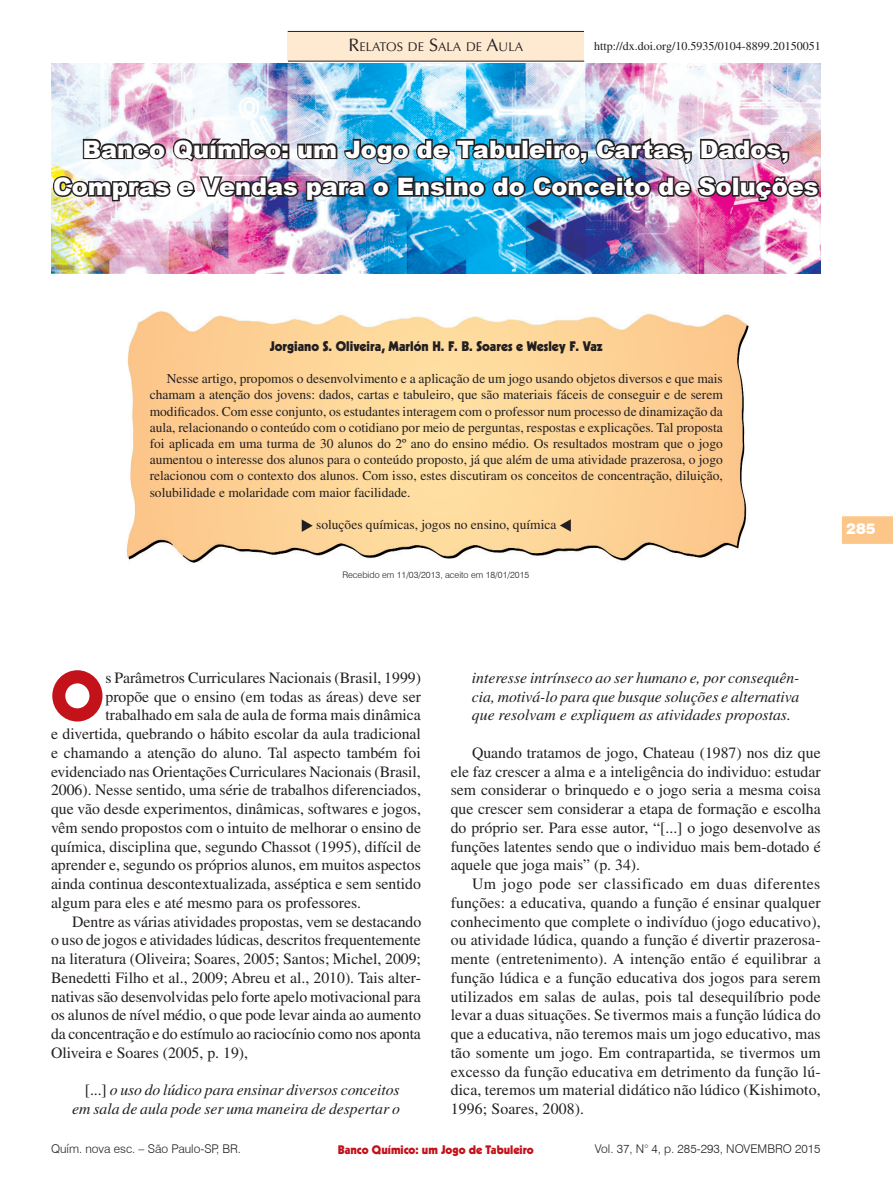
<style>
.page{position:relative;width:893px;height:1191px;background:#fff}
.page>*{position:absolute;margin:0;border:0;box-sizing:border-box;transform-origin:0 0}
.Normal_1º_Parágrafo{font:900 67.8px "Kabel";color:#c4121a}
.Título{font:900 24px/37.5px "Arial";color:#fff;text-align:center}
.Normal_1º_Parágrafo-2{font:15.75px/18.8px "Times";color:#231f20;text-align:justify}
.Citacao{font:italic 15.75px/18.8px "Times";color:#231f20;text-align:right}
.t1{font:900 15px "Swiss 721 BT";color:#fff}
.Resumo{font:13.5px/16.2px "Times";color:#231f20;text-align:justify}
.Autores{font:900 13.5px "Kabel";color:#231f20}
.Keywords{font:13.5px "Times";color:#231f20}
.t2{font:12.6px "Optima";color:#231f20}
.t3{font:300 12px "Swiss 721 BT";color:#231f20}
.t4{font:12px "Times";color:#231f20}
.t5{font:900 12px "Kabel";color:#c4121a}
.Recebido{font:300 9px "Swiss 721 BT";color:#231f20}
.s1{font-size:18px}
.s2{font-style:normal}
</style>
<div class="page">
<svg style="left:842px;top:516px;width:51px;height:28px"></svg>
<img style="left:51px;top:64px;width:770px;height:210px">
<img style="left:126px;top:311px;width:623px;height:252px">
<div style="left:287px;top:31px;width:297px;height:30px;background:#fee9d1"></div>
<hr style="left:288px;top:61px;width:296px;height:1px;background:#231f20">
<hr style="left:288px;top:31px;width:296px;height:1px;background:#231f20">
<svg style="left:302px;top:519px;width:11px;height:13px"></svg>
<svg style="left:560px;top:519px;width:11px;height:12px"></svg>
<img style="left:81px;top:135px;width:711px;height:31px">
<img style="left:51px;top:173px;width:770px;height:30px">
<p class="t2" style="left:349px;top:39px;width:176px"><span class="s1">R</span>ELATOS DE <span class="s1">S</span>ALA DE <span class="s1">A</span>ULA</p>
<p class="t4" style="left:594px;top:39px;width:228px">http://dx.doi.org/10.5935/0104-8899.20150051</p>
<p class="Título" style="left:53px;top:129px;width:767px">Banco Químico: um Jogo de Tabuleiro, Cartas, Dados,<br>Compras e Vendas para o Ensino do Conceito de Soluções</p>
<p class="Autores" style="left:270px;top:337px;width:335px">Jorgiano S. Oliveira, Marlón H. F. B. Soares e Wesley F. Vaz</p>
<p class="Resumo" style="left:150px;top:370px;width:575px;text-indent:17px">Nesse artigo, propomos o desenvolvimento e a aplicação de um jogo usando objetos diversos e que mais chamam a atenção dos jovens: dados, cartas e tabuleiro, que são materiais fáceis de conseguir e de serem modificados. Com esse conjunto, os estudantes interagem com o professor num processo de dinamização da aula, relacionando o conteúdo com o cotidiano por meio de perguntas, respostas e explicações. Tal proposta foi aplicada em uma turma de 30 alunos do 2º ano do ensino médio. Os resultados mostram que o jogo aumentou o interesse dos alunos para o conteúdo proposto, já que além de uma atividade prazerosa, o jogo relacionou com o contexto dos alunos. Com isso, estes discutiram os conceitos de concentração, diluição, solubilidade e molaridade com maior facilidade.</p>
<p class="Keywords" style="left:316px;top:517px;width:242px">soluções químicas, jogos no ensino, química</p>
<p class="Recebido" style="left:342px;top:569px;width:188px">Recebido em 11/03/2013, aceito em 18/01/2015</p>
<p class="t1" style="left:846px;top:519px;width:31px">285</p>
<p class="Normal_1º_Parágrafo" style="left:51px;top:653px;width:54px">O</p>
<p class="Normal_1º_Parágrafo-2" style="left:105px;top:668px;width:317px">s Parâmetros Curriculares Nacionais (Brasil, 1999)</p>
<p class="Normal_1º_Parágrafo-2" style="left:105px;top:687px;width:317px">propõe que o ensino (em todas as áreas) deve ser</p>
<p class="Normal_1º_Parágrafo-2" style="left:105px;top:705px;width:317px">trabalhado em sala de aula de forma mais dinâmica</p>
<p class="Normal_1º_Parágrafo-2" style="left:51px;top:724px;width:371px">e divertida, quebrando o hábito escolar da aula tradicional</p>
<p class="Normal_1º_Parágrafo-2" style="left:51px;top:743px;width:371px">e chamando a atenção do aluno. Tal aspecto também foi</p>
<p class="Normal_1º_Parágrafo-2" style="left:51px;top:762px;width:371px">evidenciado nas Orientações Curriculares Nacionais (Brasil,</p>
<p class="Normal_1º_Parágrafo-2" style="left:51px;top:780px;width:372px">2006). Nesse sentido, uma série de trabalhos diferenciados,</p>
<p class="Normal_1º_Parágrafo-2" style="left:51px;top:799px;width:371px">que vão desde experimentos, dinâmicas, softwares e jogos,</p>
<p class="Normal_1º_Parágrafo-2" style="left:51px;top:818px;width:371px">vêm sendo propostos com o intuito de melhorar o ensino de</p>
<p class="Normal_1º_Parágrafo-2" style="left:51px;top:837px;width:371px">química, disciplina que, segundo Chassot (1995), difícil de</p>
<p class="Normal_1º_Parágrafo-2" style="left:51px;top:855px;width:371px">aprender e, segundo os próprios alunos, em muitos aspectos</p>
<p class="Normal_1º_Parágrafo-2" style="left:51px;top:874px;width:371px">ainda continua descontextualizada, asséptica e sem sentido</p>
<p class="Normal_1º_Parágrafo-2" style="left:51px;top:893px;width:312px">algum para eles e até mesmo para os professores.</p>
<p class="Normal_1º_Parágrafo-2" style="left:51px;top:912px;width:372px;text-indent:21px">Dentre as várias atividades propostas, vem se destacando o uso de jogos e atividades lúdicas, descritos frequentemente na literatura (Oliveira; Soares, 2005; Santos; Michel, 2009; Benedetti Filho et al., 2009; Abreu et al., 2010). Tais alter&shy;nativas são desenvolvidas pelo forte apelo motivacional para os alunos de nível médio, o que pode levar ainda ao aumento da concentração e do estímulo ao raciocínio como nos aponta Oliveira e Soares (2005, p. 19),</p>
<p class="Citacao" style="left:72px;top:1080px;width:329px"><span class="s2">[...]</span> o uso do lúdico para ensinar diversos conceitos em sala de aula pode ser uma maneira de despertar o</p>
<p class="Citacao" style="left:472px;top:668px;width:329px;text-align:justify">interesse intrínseco ao ser humano e, por consequên&shy;cia, motivá-lo para que busque soluções e alternativa que resolvam e expliquem as atividades propostas.</p>
<p class="Normal_1º_Parágrafo-2" style="left:451px;top:743px;width:371px;text-indent:21px">Quando tratamos de jogo, Chateau (1987) nos diz que ele faz crescer a alma e a inteligência do individuo: estudar sem considerar o brinquedo e o jogo seria a mesma coisa que crescer sem considerar a etapa de formação e escolha do próprio ser. Para esse autor, “[...] o jogo desenvolve as funções latentes sendo que o individuo mais bem-dotado é aquele que joga mais” (p. 34).</p>
<p class="Normal_1º_Parágrafo-2" style="left:451px;top:874px;width:371px;text-indent:21px">Um jogo pode ser classificado em duas diferentes funções: a educativa, quando a função é ensinar qualquer conhecimento que complete o indivíduo (jogo educativo), ou atividade lúdica, quando a função é divertir prazerosa&shy;mente (entretenimento). A intenção então é equilibrar a função lúdica e a função educativa dos jogos para serem utilizados em salas de aulas, pois tal desequilíbrio pode levar a duas situações. Se tivermos mais a função lúdica do que a educativa, não teremos mais um jogo educativo, mas tão somente um jogo. Em contrapartida, se tivermos um excesso da função educativa em detrimento da função lú&shy;dica, teremos um material didático não lúdico (Kishimoto, 1996; Soares, 2008).</p>
<p class="t3" style="left:51px;top:1141px;width:192px">Quím. nova esc. – São Paulo-SP, BR.</p>
<p class="t3" style="left:595px;top:1141px;width:227px">Vol. 37, N° 4, p. 285-293, NOVEMBRO 2015</p>
<p class="t5" style="left:338px;top:1141px;width:197px">Banco Químico: um Jogo de Tabuleiro</p>
</div>
